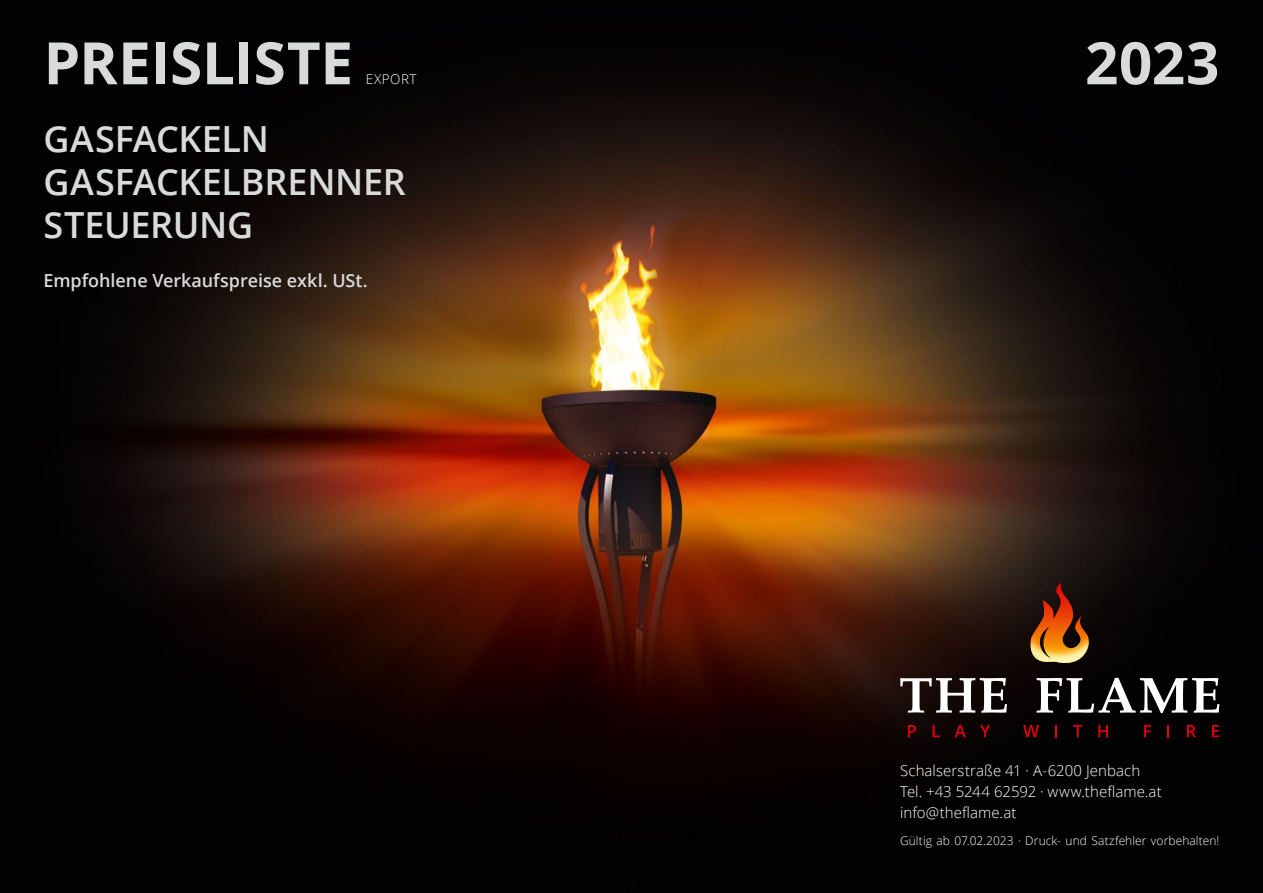
<style>
.page{position:relative;width:1263px;height:893px;background:#fff}
.page>*{position:absolute;margin:0;border:0;box-sizing:border-box;transform-origin:0 0}
.t1{font:700 58.5px "Open Sans";color:#d9dada}
.t2{font:600 36px/43.2px "Open Sans";letter-spacing:-.01em;color:#d9dada}
.t3{font:600 18px "Open Sans";color:#d9dada}
.t4{font:300 15px/21px "Open Sans";letter-spacing:.005em;color:#fff}
.t5{font:300 13.5px "Open Sans";letter-spacing:.04em;color:#fff}
.t6{font:300 12px "Open Sans";letter-spacing:.005em;color:#fff}
</style>
<div class="page">
<img style="left:0;top:0;width:1263px;height:893px">
<svg style="left:900px;top:678px;width:319px;height:35px"></svg>
<svg style="left:1028px;top:583px;width:62px;height:24px"></svg>
<img style="left:1028px;top:607px;width:62px;height:58px">
<svg style="left:908px;top:725px;width:8px;height:12px"></svg>
<svg style="left:933px;top:725px;width:7px;height:12px"></svg>
<svg style="left:954px;top:725px;width:12px;height:12px"></svg>
<svg style="left:980px;top:725px;width:10px;height:12px"></svg>
<svg style="left:1023px;top:725px;width:16px;height:12px"></svg>
<svg style="left:1055px;top:725px;width:2px;height:12px"></svg>
<svg style="left:1073px;top:725px;width:9px;height:12px"></svg>
<svg style="left:1098px;top:725px;width:10px;height:12px"></svg>
<svg style="left:1144px;top:725px;width:7px;height:12px"></svg>
<svg style="left:1167px;top:725px;width:2px;height:12px"></svg>
<svg style="left:1187px;top:725px;width:9px;height:12px"></svg>
<svg style="left:1212px;top:725px;width:7px;height:12px"></svg>
<h1 class="t1" style="left:44px;top:22px;width:311px">PREISLISTE</h1>
<p class="t5" style="left:366px;top:70px;width:52px">EXPORT</p>
<h2 class="t2" style="left:44px;top:116px;width:364px">GASFACKELN<br>GASFACKELBRENNER<br>STEUERUNG</h2>
<p class="t3" style="left:44px;top:268px;width:326px">Empfohlene Verkaufspreise exkl. USt.</p>
<h1 class="t1" style="left:1085px;top:22px;width:136px">2023</h1>
<p class="t4" style="left:900px;top:759px;width:263px">Schalserstraße 41 · A-6200 Jenbach<br>Tel. +43 5244 62592 · www.theflame.at info@theflame.at</p>
<p class="t6" style="left:900px;top:832px;width:321px">Gültig ab 07.02.2023 · Druck- und Satzfehler vorbehalten!</p>
</div>
